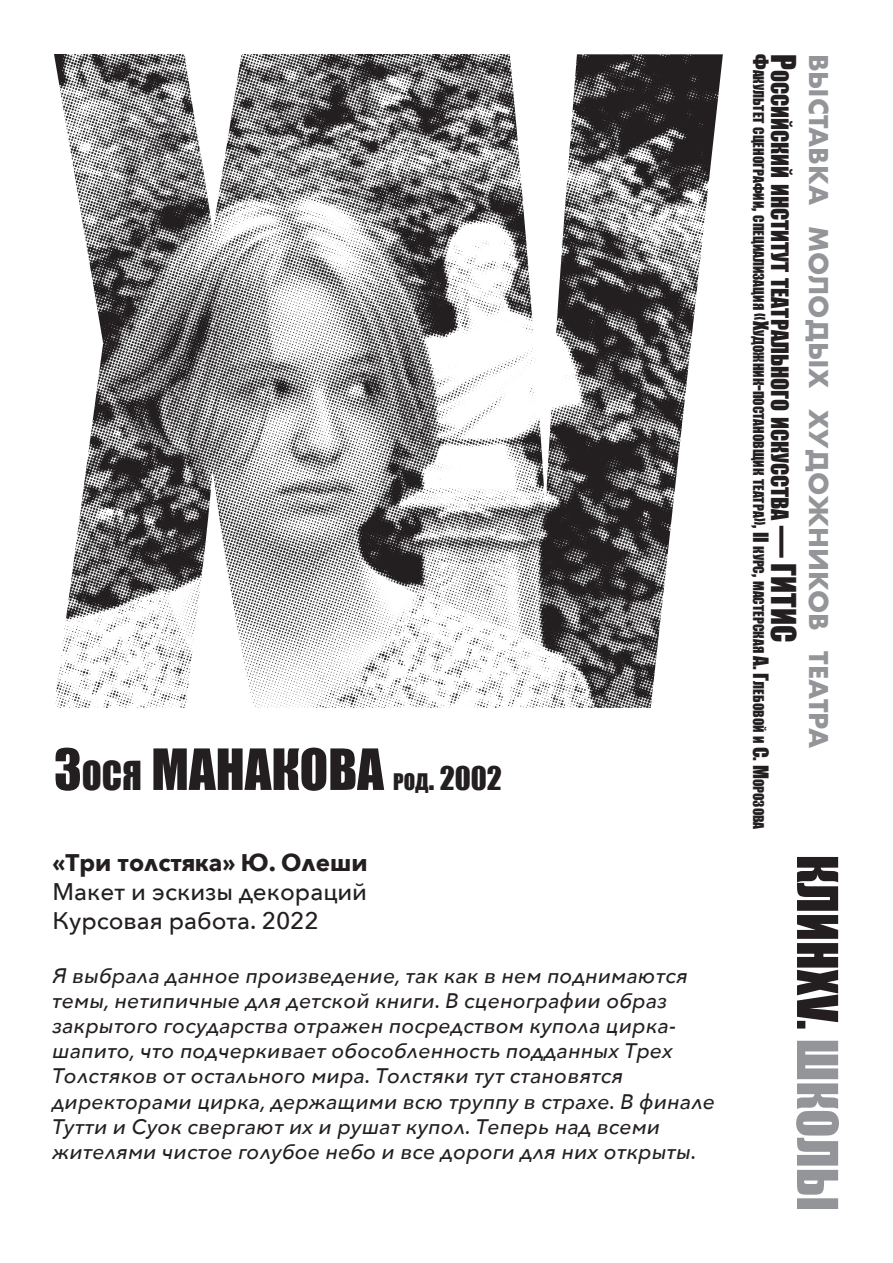
<style>
.page{position:relative;width:893px;height:1263px;background:#fff}
.page>*{position:absolute;margin:0;border:0;box-sizing:border-box;transform-origin:0 0}
.t1{font:52.5px "Impact";color:#231f20}
.t2{font:30px "Impact";color:#231f20}
.t3{font:700 25.2px "Futura";color:#939598}
.t4{font:500 24px/28.8px "Avenir Next";color:#231f20}
.t5{font:700 24px "Avenir Next";color:#231f20}
.t6{font:22.05px "Impact";color:#231f20}
.t7{font:italic 500 21px/25.2px "Avenir Next";letter-spacing:.005em;color:#231f20}
.t8{font:13.65px "Impact";color:#231f20}
.s1{font-size:36.75px}
.s2{font-size:21px}
.s3{font-size:19.5px}
.s4{font-size:31.5px}
</style>
<div class="page">
<img style="left:54px;top:54px;width:669px;height:654px">
<svg style="left:796px;top:1041px;width:43px;height:168px"></svg>
<svg style="left:797px;top:857px;width:41px;height:171px"></svg>
<h1 class="t1" style="left:54px;top:729px;width:128px">З<span class="s1">ося</span> МАНА</h1>
<h1 class="t1" style="left:271px;top:729px;width:57px">КОВА</h1>
<h2 class="t2" style="left:393px;top:755px;width:110px"><span class="s2">род</span>. 2002</h2>
<p class="t5" style="left:53px;top:842px;width:317px">«Три толстяка» Ю. Олеши</p>
<p class="t4" style="left:53px;top:876px;width:316px">Макет и эскизы декораций<br>Курсовая работа. 2022</p>
<p class="t7" style="left:53px;top:962px;width:664px">Я выбрала данное произведение, так как в нем поднимаются темы, нетипичные для детской книги. В сценографии образ закрытого государства отражен посредством купола цирка&shy;шапито, что подчеркивает обособленность подданных Трех Толстяков от остального мира. Толстяки тут становятся директорами цирка, держащими всю труппу в страхе. В финале Тутти и Суок свергают их и рушат купол. Теперь над всеми жителями чистое голубое небо и все дороги для них открыты.</p>
<p class="t8" style="left:769px;top:54px;width:777px;rotate:90deg"><span class="s3">Ф</span>акультет сценографии<span class="s3">,</span> специализация <span class="s3">«Х</span>удожник<span class="s3">-</span>постановщик театра<span class="s3">», II</span> курс<span class="s3">,</span> мастерская <span class="s3">А. Г</span>лебовой и <span class="s3">С. М</span>орозова</p>
<p class="t6" style="left:797px;top:54px;width:587px;rotate:90deg"><span class="s4">Р</span>оссийский институт театрального искусства <span class="s4">— ГИТИС</span></p>
<p class="t3" style="left:837px;top:54px;width:696px;rotate:90deg">выставка молодых художников театра</p>
</div>
